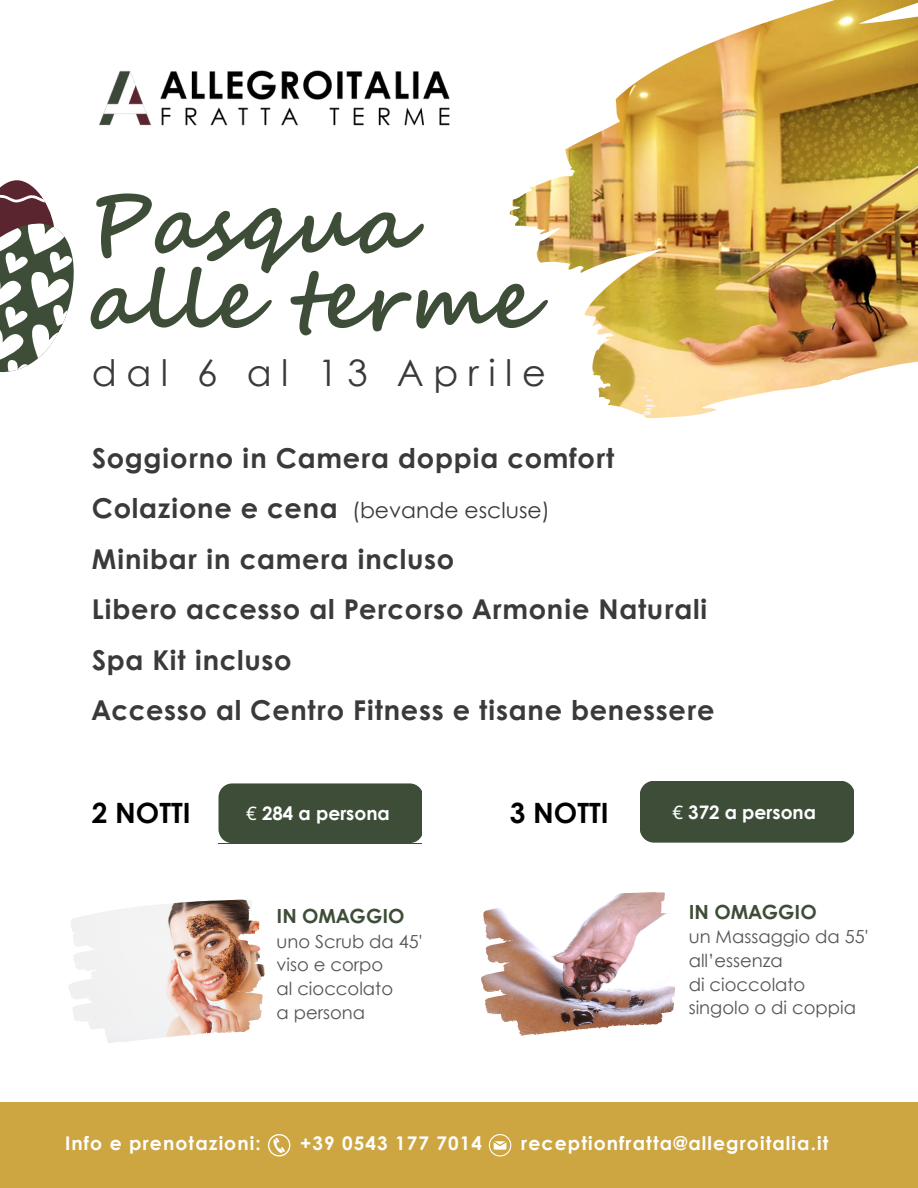
<style>
.page{position:relative;width:918px;height:1188px;background:#fff}
.page>*{position:absolute;margin:0;border:0;box-sizing:border-box;transform-origin:0 0}
.t1{font:700 82.35px/75.8px "Segoe Script";color:#3e4d38}
.t2{font:36.6px "Century Gothic";letter-spacing:.26em;color:#3b3939}
.t3{font:700 28.05px "Century Gothic";color:#000}
.t4{font:700 27.3px/50.6px "Century Gothic";letter-spacing:.025em;color:#3b3939}
.t5{font:21.9px "Century Gothic";color:#3b3939}
.t6{font:700 19.5px "Century Gothic";color:#3e4d38}
.t7{font:700 18.9px "Century Gothic";letter-spacing:.06em;color:#fff}
.t8{font:700 18.6px "Century Gothic";color:#fff}
.t9{font:18px/23.7px "Century Gothic";color:#545454}
.s1{font-family:"Noto Sans";font-weight:400}
</style>
<div class="page">
<img style="left:99px;top:70px;width:351px;height:56px">
<div style="left:218px;top:783px;width:204px;height:60px;background:#3e4d38"></div>
<div style="left:640px;top:781px;width:213px;height:62px;background:#3e4d38"></div>
<img style="left:510px;top:0;width:408px;height:418px">
<img style="left:483px;top:892px;width:172px;height:142px">
<img style="left:71px;top:900px;width:171px;height:142px">
<div style="left:0;top:1102px;width:918px;height:86px;background:#cda641"></div>
<svg style="left:268px;top:1134px;width:22px;height:23px"></svg>
<svg style="left:489px;top:1134px;width:22px;height:23px"></svg>
<svg style="left:0;top:180px;width:74px;height:193px"></svg>
<h1 class="t1" style="left:88px;top:191px;width:448px">Pasqua alle terme</h1>
<h2 class="t2" style="left:92px;top:350px;width:456px">dal 6 al 13 Aprile</h2>
<p class="t4" style="left:92px;top:431px;width:624px">Soggiorno in Camera doppia comfort<br>Colazione e cena<br>Minibar in camera incluso<br>Libero accesso al Percorso Armonie Naturali<br>Spa Kit incluso<br>Accesso al Centro Fitness e tisane benessere</p>
<p class="t5" style="left:352px;top:496px;width:199px">(bevande escluse)</p>
<p class="t3" style="left:92px;top:795px;width:100px">2 NOTTI</p>
<p class="t8" style="left:246px;top:801px;width:145px"><span class="s1">€</span> 284 a persona</p>
<p class="t3" style="left:510px;top:795px;width:100px">3 NOTTI</p>
<p class="t8" style="left:672px;top:800px;width:145px"><span class="s1">€</span> 372 a persona</p>
<p class="t6" style="left:276px;top:901px;width:130px">IN OMAGGIO</p>
<p class="t9" style="left:276px;top:929px;width:147px">uno Scrub da 45' viso e corpo<br>al cioccolato<br>a persona</p>
<p class="t6" style="left:689px;top:897px;width:130px">IN OMAGGIO</p>
<p class="t9" style="left:689px;top:924px;width:181px">un Massaggio da 55' all’essenza<br>di cioccolato singolo o di coppia</p>
<p class="t7" style="left:65px;top:1131px;width:197px">Info e prenotazioni:</p>
<p class="t7" style="left:300px;top:1131px;width:183px">+39 0543 177 7014</p>
<p class="t7" style="left:521px;top:1131px;width:309px">receptionfratta@allegroitalia.it</p>
</div>
